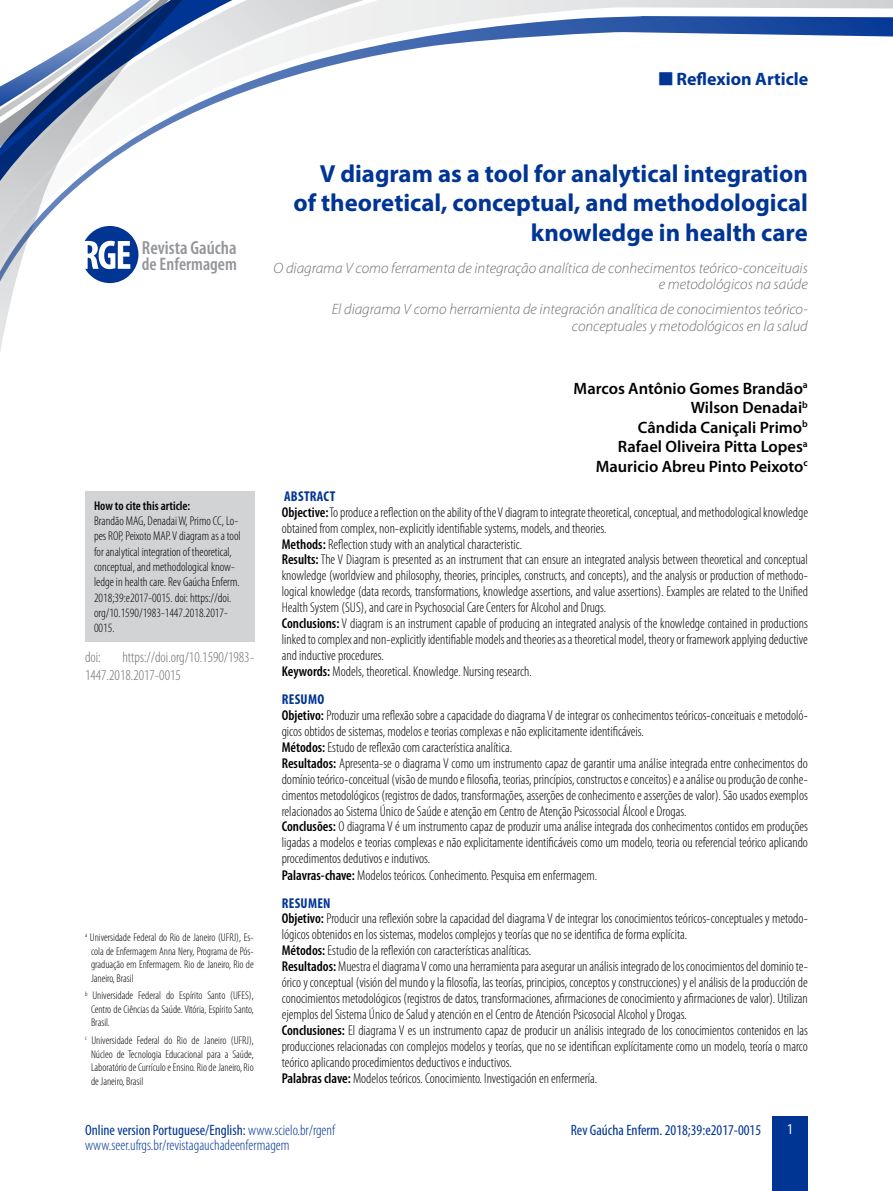
<style>
.page{position:relative;width:893px;height:1191px;background:#fff}
.page>*{position:absolute;margin:0;border:0;box-sizing:border-box;transform-origin:0 0}
.t1{font:700 24.75px/29.7px "Myriad Pro";color:#003594;text-align:right}
.t2{font:600 condensed 19.05px "Myriad Pro";color:#939598}
.t3{font:600 condensed 18.15px "Myriad Pro";color:#939598}
.t4{font:700 18px "Myriad Pro";color:#003594}
.t5{font:600 16.5px/19.5px "Myriad Pro";color:#000;text-align:right}
.t6{font:italic 300 15px/16.5px "Myriad Pro";color:#6d6e71;text-align:right}
.t7{font:300 condensed 15px/15px "Myriad Pro";color:#003594}
.t8{font:300 condensed 15px/18px "Myriad Pro";color:#6d6e71}
.t9{font:condensed 15px "Myriad Pro";color:#003594}
.t10{font:condensed 15px "Myriad Pro";color:#fff}
.t11{font:300 condensed 14.25px/15.9px "Myriad Pro";color:#000}
.t12{font:300 condensed 12.75px/15.3px "Myriad Pro";color:#000}
.t13{font:600 condensed 12.75px "Myriad Pro";color:#000}
.t14{font:300 condensed 11.25px/13.5px "Myriad Pro";color:#000;text-align:justify}
.s1{font-weight:700;color:#003594}
.s2{font-weight:600}
.s3{font-weight:400}
</style>
<div class="page">
<svg style="left:202px;top:0;width:691px;height:109px"></svg>
<svg style="left:0;top:0;width:202px;height:352px"></svg>
<svg style="left:85px;top:226px;width:53px;height:57px"></svg>
<div style="left:772px;top:1116px;width:36px;height:75px;background:#003594"></div>
<div style="left:85px;top:491px;width:169px;height:151px;background:#d1d3d4"></div>
<svg style="left:659px;top:72px;width:13px;height:13px"></svg>
<p class="t4" style="left:676px;top:67px;width:133px">Reflexion Article</p>
<h2 class="t2" style="left:142px;top:237px;width:96px">Revista Gaúcha</h2>
<p class="t3" style="left:142px;top:254px;width:96px">de Enfermagem</p>
<p class="t13" style="left:94px;top:498px;width:98px">How to cite this article:</p>
<p class="t12" style="left:94px;top:513px;width:148px">Brandão MAG, Denadai W, Primo CC, Lo&shy;pes ROP, Peixoto MAP. V diagram as a tool for analytical integration of theoretical, conceptual, and methodological know&shy;ledge in health care. Rev Gaúcha Enferm.<br>2018;39:e2017-0015. doi: https://doi. org/10.1590/1983-1447.2018.2017- 0015.</p>
<p class="t8" style="left:85px;top:648px;width:17px">doi:</p>
<p class="t8" style="left:85px;top:648px;width:171px;text-indent:37px">https://doi.org/10.1590/1983-<br>1447.2018.2017-0015</p>
<p class="t14" style="left:91px;top:931px;width:164px;text-indent:-6px"><sup>a</sup> Universidade Federal do Rio de Janeiro (UFRJ), Es&shy;cola de Enfermagem Anna Nery, Programa de Pós&shy;graduação em Enfermagem. Rio de Janeiro, Rio de Janeiro, Brasil</p>
<p class="t14" style="left:91px;top:989px;width:164px;text-indent:-6px"><sup>b</sup> Universidade Federal do Espírito Santo (UFES), Centro de Ciências da Saúde. Vitória, Espírito Santo, Brasil.</p>
<p class="t14" style="left:91px;top:1034px;width:164px;text-indent:-6px"><sup>c</sup> Universidade Federal do Rio de Janeiro (UFRJ), Núcleo de Tecnologia Educacional para a Saúde, Laboratório de Currículo e Ensino. Rio de Janeiro, Rio de Janeiro, Brasil</p>
<h1 class="t1" style="left:293px;top:158px;width:516px">V diagram as a tool for analytical integration of theoretical, conceptual, and methodological knowledge in health care</h1>
<p class="t6" style="left:274px;top:260px;width:536px">O diagrama V como ferramenta de integração analítica de conhecimentos teórico-conceituais e metodológicos na saúde</p>
<p class="t6" style="left:332px;top:301px;width:478px">El diagrama V como herramienta de integración analítica de conocimientos teórico&shy;conceptuales y metodológicos en la salud</p>
<p class="t5" style="left:574px;top:378px;width:236px">Marcos Antônio Gomes Brandão<sup>a<br></sup>Wilson Denadai<sup>b<br></sup>Cândida Caniçali Primo<sup>b<br></sup>Rafael Oliveira Pitta Lopes<sup>a<br></sup>Mauricio Abreu Pinto Peixoto<sup>c</sup></p>
<p class="t11" style="left:282px;top:488px;width:528px"><span class="s1">ABSTRACT<br></span><span class="s2">Objective:</span> To produce a reflection on the ability of the V diagram to integrate theoretical, conceptual, and methodological knowledge obtained from complex, non-explicitly identifiable systems, models, and theories.<br><span class="s2">Methods:</span> Reflection study with an analytical characteristic.<br><span class="s2">Results:</span> The V Diagram is presented as an instrument that can ensure an integrated analysis between theoretical and conceptual knowledge (worldview and philosophy, theories, principles, constructs, and concepts), and the analysis or production of methodo&shy;logical knowledge (data records, transformations, knowledge assertions, and value assertions). Examples are related to the Unified Health System (SUS), and care in Psychosocial Care Centers for Alcohol and Drugs.<br><span class="s2">Conclusions:</span> V diagram is an instrument capable of producing an integrated analysis of the knowledge contained in productions linked to complex and non-explicitly identifiable models and theories as a theoretical model, theory or framework applying deductive and inductive procedures.<br><span class="s2">Keywords:</span> Models, theoretical. Knowledge. Nursing research.</p>
<p class="t11" style="left:282px;top:692px;width:528px"><span class="s1">RESUMO<br></span><span class="s2">Objetivo:</span> Produzir uma reflexão sobre a capacidade do diagrama V de integrar os conhecimentos teóricos-conceituais e metodoló&shy;gicos obtidos de sistemas, modelos e teorias complexas e não explicitamente identificáveis.<br><span class="s2">Métodos:</span> Estudo de reflexão com característica analítica.<br><span class="s2">Resultados:</span> Apresenta-se o diagrama V como um instrumento capaz de garantir uma análise integrada entre conhecimentos do domínio teórico-conceitual (visão de mundo e filosofia, teorias, princípios, constructos e conceitos) e a análise ou produção de conhe&shy;cimentos metodológicos (registros de dados, transformações, asserções de conhecimento e asserções de valor). São usados exemplos relacionados ao Sistema Único de Saúde e atenção em Centro de Atenção Psicossocial Álcool e Drogas.<br><span class="s2">Conclusões:</span> O diagrama V é um instrumento capaz de produzir uma análise integrada dos conhecimentos contidos em produções ligadas a modelos e teorias complexas e não explicitamente identificáveis como um modelo, teoria ou referencial teórico aplicando procedimentos dedutivos e indutivos.<br><span class="s2">Palavras-chave:</span> Modelos teóricos. Conhecimento. Pesquisa em enfermagem.</p>
<p class="t11" style="left:282px;top:895px;width:528px"><span class="s1">RESUMEN<br></span><span class="s2">Objetivo:</span> Producir una reflexión sobre la capacidad del diagrama V de integrar los conocimientos teóricos-conceptuales y metodo&shy;lógicos obtenidos en los sistemas, modelos complejos y teorías que no se identifica de forma explícita.<br><span class="s2">Métodos:</span> Estudio de la reflexión con características analíticas.<br><span class="s2">Resultados:</span> Muestra el diagrama V como una herramienta para asegurar un análisis integrado de los conocimientos del dominio te&shy;órico y conceptual (visión del mundo y la filosofía, las teorías, principios, conceptos y construcciones) y el análisis de la producción de conocimientos metodológicos (registros de datos, transformaciones, afirmaciones de conocimiento y afirmaciones de valor). Utilizan ejemplos del Sistema Único de Salud y atención en el Centro de Atención Psicosocial Alcohol y Drogas.<br><span class="s2">Conclusiones:</span> El diagrama V es un instrumento capaz de producir un análisis integrado de los conocimientos contenidos en las producciones relacionadas con complejos modelos y teorías, que no se identifican explícitamente como un modelo, teoría o marco teórico aplicando procedimientos deductivos e inductivos.<br><span class="s2">Palabras clave:</span> Modelos teóricos. Conocimiento. Investigación en enfermería.</p>
<p class="t7" style="left:85px;top:1123px;width:251px"><span class="s3">Online version Portuguese/English:</span> www.scielo.br/rgenf www.seer.ufrgs.br/revistagauchadeenfermagem</p>
<p class="t9" style="left:571px;top:1122px;width:192px">Rev Gaúcha Enferm. 2018;39:e2017-0015</p>
<p class="t10" style="left:787px;top:1121px;width:7px">1</p>
</div>
